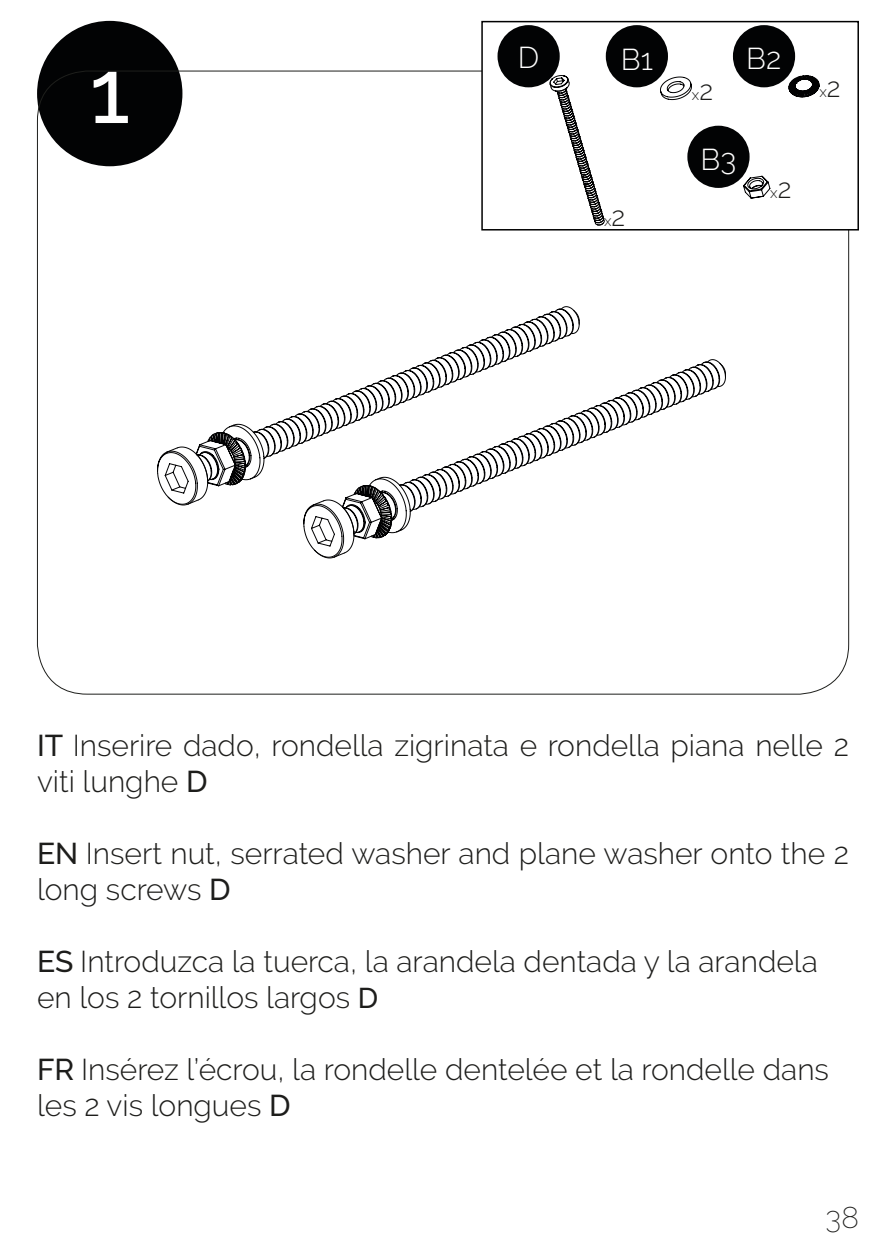
<style>
.page{position:relative;width:893px;height:1259px;background:#fff}
.page>*{position:absolute;margin:0;border:0;box-sizing:border-box;transform-origin:0 0}
.t1{font:500 90px "Raleway";color:#fff}
.t2{font:300 30px/36px "Raleway";color:#1d1d1b}
.t3{font:300 30px "Raleway";color:#fff}
.t4{font:200 30px "Raleway";color:#1d1d1b}
.t5{font:300 15px "Raleway";color:#1d1d1b}
.s1{font-size:27px}
.s2{font-weight:500}
.s3{font-weight:500;font-size:28.5px}
</style>
<div class="page">
<svg style="left:157px;top:308px;width:423px;height:197px"></svg>
<svg style="left:303px;top:361px;width:423px;height:197px"></svg>
<svg style="left:568px;top:436px;width:5px;height:12px"></svg>
<div style="left:37px;top:21px;width:145px;height:145px;background:#020304;border-radius:50%"></div>
<div style="left:481px;top:21px;width:378px;height:209px;background:#fff;border:2px solid #000"></div>
<div style="left:497px;top:25px;width:63px;height:62px;background:#020304;border-radius:50%"></div>
<div style="left:606px;top:25px;width:62px;height:62px;background:#020304;border-radius:50%"></div>
<div style="left:733px;top:25px;width:62px;height:62px;background:#020304;border-radius:50%"></div>
<div style="left:687px;top:126px;width:63px;height:62px;background:#020304;border-radius:50%"></div>
<svg style="left:549px;top:75px;width:56px;height:151px"></svg>
<svg style="left:660px;top:76px;width:32px;height:24px"></svg>
<svg style="left:788px;top:75px;width:32px;height:23px"></svg>
<svg style="left:743px;top:175px;width:28px;height:24px"></svg>
<h1 class="t1" style="left:90px;top:39px;width:42px">1</h1>
<p class="t3" style="left:518px;top:40px;width:23px">D</p>
<p class="t3" style="left:621px;top:42px;width:34px">B1</p>
<p class="t3" style="left:746px;top:41px;width:37px">B2</p>
<p class="t5" style="left:692px;top:86px;width:23px">x<span class="s1">2</span></p>
<p class="t5" style="left:819px;top:83px;width:23px">x<span class="s1">2</span></p>
<p class="t5" style="left:604px;top:212px;width:23px">x<span class="s1">2</span></p>
<p class="t3" style="left:701px;top:141px;width:37px">B3</p>
<p class="t5" style="left:770px;top:184px;width:23px">x<span class="s1">2</span></p>
<p class="t2" style="left:37px;top:727px;width:813px"><span class="s2">IT</span> Inserire dado, rondella zigrinata e rondella piana nelle 2 viti lunghe <span class="s2">D</span></p>
<p class="t2" style="left:37px;top:835px;width:813px"><span class="s2">EN</span> Insert nut, serrated washer and plane washer onto the 2 long screws <span class="s2">D</span></p>
<p class="t2" style="left:37px;top:943px;width:782px"><span class="s2">ES</span> Introduzca la tuerca, la arandela dentada y la arandela en los 2 tornillos largos <span class="s3">D</span></p>
<p class="t2" style="left:37px;top:1051px;width:793px"><span class="s2">FR</span> Insérez l’écrou, la rondelle dentelée et la rondelle dans les 2 vis longues <span class="s2">D</span></p>
<p class="t4" style="left:826px;top:1199px;width:35px">38</p>
</div>
